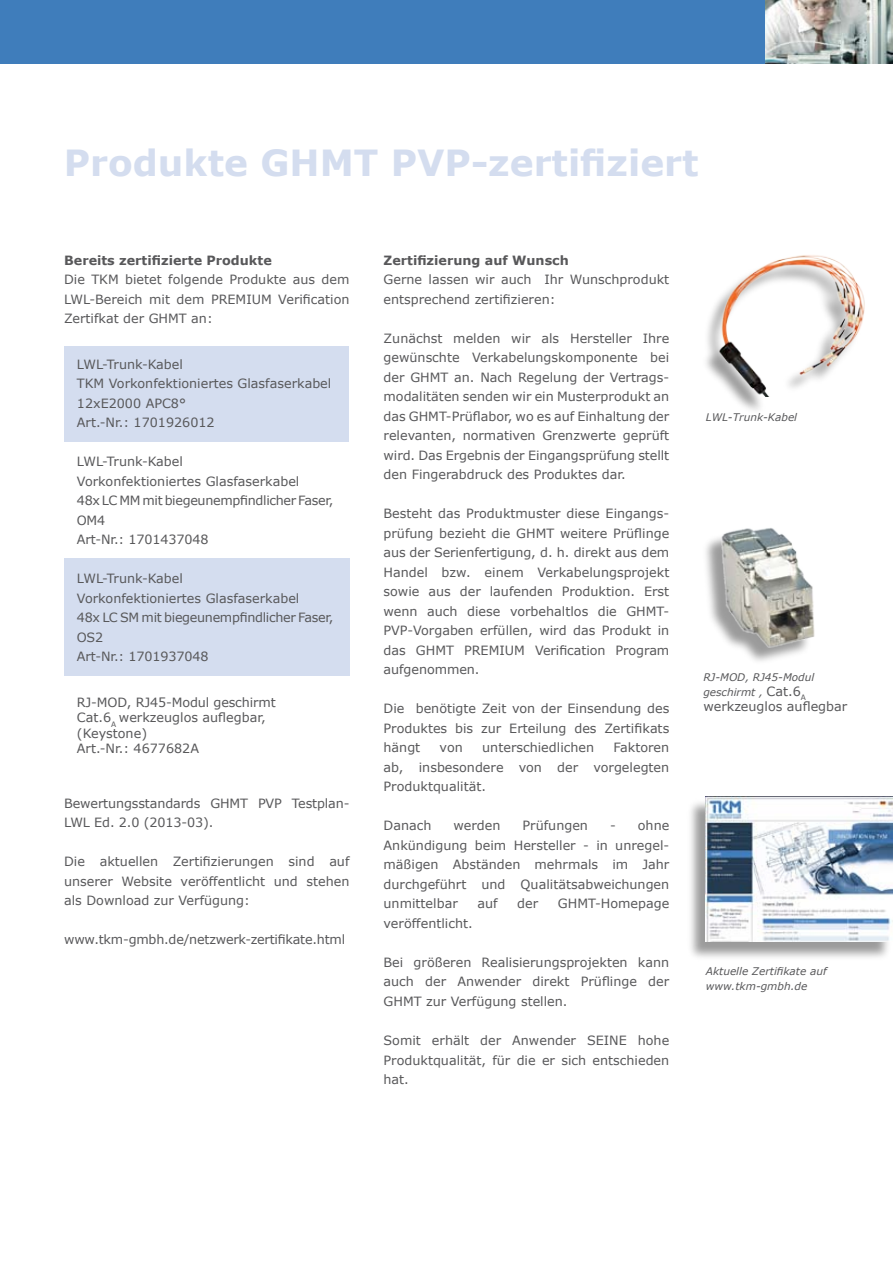
<style>
.page{position:relative;width:893px;height:1263px;background:#fff}
.page>*{position:absolute;margin:0;border:0;box-sizing:border-box;transform-origin:0 0}
.t1{font:700 36px "Verdana";color:#d4ddef}
.t2{font:12.75px/19.5px "Verdana";color:#58585a;text-align:justify}
.t3{font:700 12.75px "Verdana";color:#58585a}
.t4{font:italic 10.5px/15px "Verdana";color:#58585a}
.s1{font-style:normal;font-size:12.75px}
</style>
<div class="page">
<div style="left:64px;top:346px;width:285px;height:96px;background:#d4ddef"></div>
<div style="left:64px;top:558px;width:286px;height:118px;background:#d4ddef"></div>
<div style="left:0;top:0;width:767px;height:64px;background:#3f7dbb"></div>
<div style="left:700px;top:257px;width:163px;height:159px;background:#000;opacity:.4"></div>
<img style="left:703px;top:255px;width:162px;height:141px">
<div style="left:686px;top:798px;width:205px;height:164px;background:#000;opacity:.4"></div>
<img style="left:706px;top:797px;width:187px;height:144px">
<img style="left:765px;top:0;width:128px;height:64px">
<div style="left:701px;top:529px;width:112px;height:137px;background:#000;opacity:.4"></div>
<img style="left:718px;top:528px;width:97px;height:123px">
<h1 class="t1" style="left:64px;top:140px;width:636px">Produkte GHMT PVP-zertifiziert</h1>
<p class="t3" style="left:64px;top:252px;width:209px">Bereits zertifizierte Produkte</p>
<p class="t2" style="left:64px;top:270px;width:287px">Die TKM bietet folgende Produkte aus dem LWL-Bereich mit dem PREMIUM Verification Zertifkat der GHMT an:</p>
<p class="t2" style="left:77px;top:354px;width:256px;text-align:left">LWL-Trunk-Kabel<br>TKM Vorkonfektioniertes Glasfaserkabel<br>12xE2000 APC8°<br>Art.-Nr.: 1701926012</p>
<p class="t2" style="left:77px;top:451px;width:258px;text-align:left">LWL-Trunk-Kabel<br>Vorkonfektioniertes Glasfaserkabel<br>48x LC MM mit biegeunempfindlicher Faser,<br>OM4<br>Art-Nr.: 1701437048</p>
<p class="t2" style="left:77px;top:568px;width:258px;text-align:left">LWL-Trunk-Kabel<br>Vorkonfektioniertes Glasfaserkabel<br>48x LC SM mit biegeunempfindlicher Faser,<br>OS2<br>Art-Nr.: 1701937048</p>
<p class="t2" style="left:77px;top:694px;width:200px;line-height:15.3px;text-align:left">RJ-MOD, RJ45-Modul geschirmt<br>Cat.6<sub>A</sub> werkzeuglos auflegbar, (Keystone)<br>Art.-Nr.: 4677682A</p>
<p class="t2" style="left:64px;top:793px;width:287px">Bewertungsstandards GHMT PVP Testplan-<br>LWL Ed. 2.0 (2013-03).</p>
<p class="t2" style="left:64px;top:851px;width:287px">Die aktuellen Zertifizierungen sind auf unserer Website veröffentlicht und stehen als Download zur Verfügung:</p>
<p class="t2" style="left:64px;top:929px;width:283px">www.tkm-gmbh.de/netzwerk-zertifikate.html</p>
<p class="t3" style="left:384px;top:252px;width:187px">Zertifizierung auf Wunsch</p>
<p class="t2" style="left:384px;top:270px;width:287px">Gerne lassen wir auch Ihr Wunschprodukt entsprechend zertifizieren:</p>
<p class="t2" style="left:384px;top:328px;width:287px">Zunächst melden wir als Hersteller Ihre gewünschte Verkabelungskomponente bei der GHMT an. Nach Regelung der Vertrags&shy;modalitäten senden wir ein Musterprodukt an das GHMT-Prüflabor, wo es auf Einhaltung der relevanten, normativen Grenzwerte geprüft wird. Das Ergebnis der Eingangsprüfung stellt den Fingerabdruck des Produktes dar.</p>
<p class="t2" style="left:384px;top:504px;width:287px">Besteht das Produktmuster diese Eingangs&shy;prüfung bezieht die GHMT weitere Prüflinge aus der Serienfertigung, d. h. direkt aus dem Handel bzw. einem Verkabelungsprojekt sowie aus der laufenden Produktion. Erst wenn auch diese vorbehaltlos die GHMT-PVP-Vorgaben erfüllen, wird das Produkt in das GHMT PREMIUM Verification Program aufgenommen.</p>
<p class="t2" style="left:384px;top:699px;width:287px">Die benötigte Zeit von der Einsendung des Produktes bis zur Erteilung des Zertifikats hängt</p>
<p class="t2" style="left:384px;top:738px;width:287px;text-indent:230px">Faktoren ab, insbesondere von der vorgelegten Produktqualität.</p>
<p class="t2" style="left:384px;top:816px;width:49px">Danach</p>
<p class="t2" style="left:453px;top:816px;width:49px">werden</p>
<p class="t2" style="left:523px;top:816px;width:67px">Prüfungen</p>
<p class="t2" style="left:440px;top:738px;width:25px">von</p>
<p class="t2" style="left:482px;top:738px;width:113px">unterschiedlichen</p>
<p class="t2" style="left:384px;top:816px;width:287px;text-indent:226px">- ohne Ankündigung beim Hersteller - in unregel&shy;mäßigen Abständen mehrmals im Jahr durchgeführt und Qualitätsabweichungen unmittelbar</p>
<p class="t2" style="left:477px;top:894px;width:22px">auf</p>
<p class="t2" style="left:517px;top:894px;width:22px">der</p>
<p class="t2" style="left:558px;top:894px;width:113px">GHMT-Homepage</p>
<p class="t2" style="left:384px;top:913px;width:91px">veröffentlicht.</p>
<p class="t2" style="left:384px;top:952px;width:287px">Bei größeren Realisierungsprojekten kann auch der Anwender direkt Prüflinge der GHMT zur Verfügung stellen.</p>
<p class="t2" style="left:384px;top:1030px;width:287px">Somit erhält der Anwender SEINE hohe Produktqualität, für die er sich entschieden hat.</p>
<p class="t4" style="left:706px;top:410px;width:93px">LWL-Trunk-Kabel</p>
<p class="t4" style="left:703px;top:669px;width:113px">RJ-MOD, RJ45-Modul geschirmt , <span class="s1">Cat.6</span><sub>A</sub></p>
<p class="t2" style="left:703px;top:697px;width:145px">werkzeuglos auflegbar</p>
<p class="t4" style="left:706px;top:963px;width:122px">Aktuelle Zertifikate auf www.tkm-gmbh.de</p>
</div>
